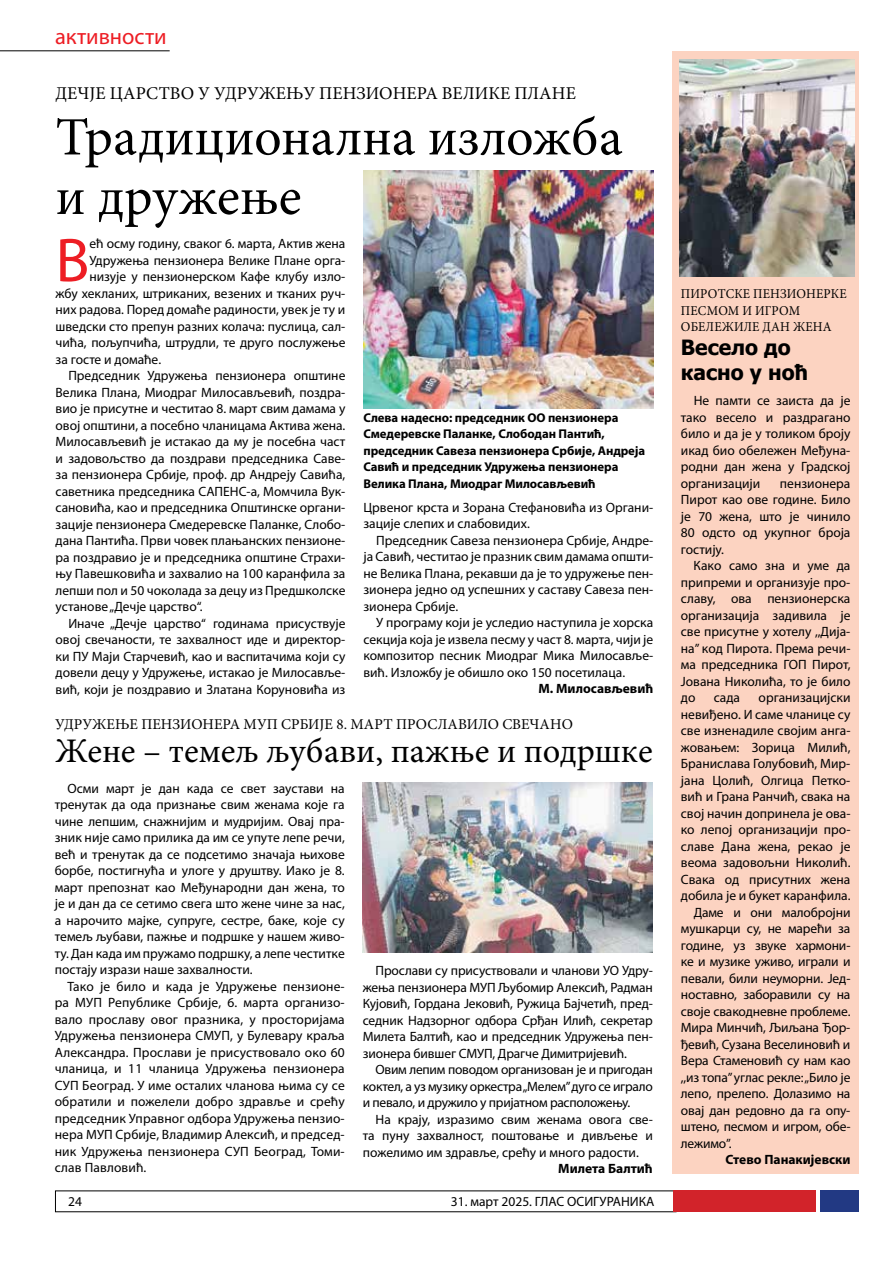
<style>
.page{position:relative;width:893px;height:1263px;background:#fff}
.page>*{position:absolute;margin:0;border:0;box-sizing:border-box;transform-origin:0 0}
.t1{font:62.4px "Myriad Pro";color:#ed1d24}
.t2{font:54px/59.6px "Minion Pro";color:#000}
.t3{font:34.5px "Minion Pro";color:#000}
.t4{font:22.5px "Myriad Pro";color:#ed1d24}
.t5{font:700 21px/25.2px "Tahoma";color:#000}
.t6{font:18px "Minion Pro";color:#000}
.t7{font:15px "Minion Pro";color:#000}
.t8{font:13.5px/16.5px "Myriad Pro";color:#000;text-align:justify}
.t9{font:13.5px/16.5px "Minion Pro";letter-spacing:.01em;color:#000;scale:.95 1}
.t10{font:700 13.5px "Myriad Pro";color:#000}
.t11{font:700 12.75px/16.5px "Myriad Pro";letter-spacing:-.005em;color:#000}
</style>
<div class="page">
<div style="left:821px;top:1191px;width:38px;height:21px;background:#223983"></div>
<div style="left:673px;top:1191px;width:143px;height:21px;background:#d2232a"></div>
<hr style="left:0;top:51px;width:170px;height:1px;background:#000">
<img style="left:363px;top:782px;width:290px;height:170px">
<img style="left:363px;top:170px;width:290px;height:238px">
<div style="left:672px;top:51px;width:187px;height:1122px;background:#fcd3c1"></div>
<img style="left:679px;top:60px;width:176px;height:216px">
<h3 class="t4" style="left:55px;top:23px;width:113px">активности</h3>
<h3 class="t6" style="left:56px;top:81px;width:522px">ДЕЧЈЕ ЦАРСТВО У УДРУЖЕЊУ ПЕНЗИОНЕРА ВЕЛИКЕ ПЛАНЕ</h3>
<h2 class="t2" style="left:56px;top:108px;width:569px">Традиционална изложба и дружење</h2>
<h1 class="t1" style="left:56px;top:222px;width:35px">В</h1>
<p class="t8" style="left:89px;top:235px;width:257px">ећ осму годину, сваког 6. марта, Актив жена</p>
<p class="t8" style="left:89px;top:252px;width:257px">Удружења пензионера Велике Плане орга-</p>
<p class="t8" style="left:89px;top:268px;width:257px">низује у пензионерском Кафе клубу изло-</p>
<p class="t8" style="left:56px;top:285px;width:291px">жбу хекланих, штриканих, везених и тканих руч-</p>
<p class="t8" style="left:56px;top:301px;width:291px">них радова. Поред домаће радиности, увек је ту и</p>
<p class="t8" style="left:56px;top:318px;width:291px">шведски сто препун разних колача: пуслица, сал-</p>
<p class="t8" style="left:56px;top:334px;width:291px">чића, пољупчића, штрудли, те друго послужење</p>
<p class="t8" style="left:56px;top:351px;width:107px">за госте и домаће.</p>
<p class="t8" style="left:68px;top:367px;width:279px">Председник Удружења пензионера општине</p>
<p class="t8" style="left:56px;top:384px;width:291px">Велика Плана, Миодраг Милосављевић, поздра-</p>
<p class="t8" style="left:56px;top:400px;width:291px">вио је присутне и честитао 8. март свим дамама у</p>
<p class="t8" style="left:56px;top:417px;width:291px">овој општини, а посебно чланицама Актива жена.</p>
<p class="t8" style="left:56px;top:433px;width:291px">Милосављевић је истакао да му је посебна част</p>
<p class="t8" style="left:56px;top:450px;width:291px">и задовољство да поздрави председника Саве-</p>
<p class="t8" style="left:56px;top:466px;width:291px">за пензионера Србије, проф. др Андреју Савића,</p>
<p class="t8" style="left:56px;top:483px;width:291px">саветника председника САПЕНС-а, Момчила Вук-</p>
<p class="t8" style="left:56px;top:499px;width:291px">сановића, као и председника Општинске органи-</p>
<p class="t8" style="left:56px;top:516px;width:291px">зације пензионера Смедеревске Паланке, Слобо-</p>
<p class="t8" style="left:56px;top:532px;width:291px">дана Пантића. Први човек плањанских пензионе-</p>
<p class="t8" style="left:56px;top:549px;width:291px">ра поздравио је и председника општине Страхи-</p>
<p class="t8" style="left:56px;top:565px;width:291px">њу Павешковића и захвалио на 100 каранфила за</p>
<p class="t8" style="left:56px;top:582px;width:291px">лепши пол и 50 чоколада за децу из Предшколске</p>
<p class="t8" style="left:56px;top:598px;width:149px">установе „Дечје царство“.</p>
<p class="t8" style="left:68px;top:615px;width:279px">Иначе „Дечје царство“ годинама присуствује</p>
<p class="t8" style="left:56px;top:631px;width:291px">овој свечаности, те захвалност иде и директор-</p>
<p class="t8" style="left:56px;top:648px;width:291px">ки ПУ Маји Старчевић, као и васпитачима који су</p>
<p class="t8" style="left:56px;top:664px;width:291px">довели децу у Удружење, истакао је Милосавље-</p>
<p class="t8" style="left:56px;top:681px;width:291px">вић, који је поздравио и Златана Коруновића из</p>
<p class="t11" style="left:363px;top:409px;width:283px">Слева надесно: председник ОО пензионера Смедеревске Паланке, Слободан Пантић, председник Савеза пензионера Србије, Андреја Савић и председник Удружења пензионера Велика Плана, Миодраг Милосављевић</p>
<p class="t8" style="left:363px;top:499px;width:291px">Црвеног крста и Зорана Стефановића из Органи&shy;зације слепих и слабовидих.</p>
<p class="t8" style="left:363px;top:532px;width:291px;text-indent:13px">Председник Савеза пензионера Србије, Андре&shy;ја Савић, честитао је празник свим дамама општи&shy;не Велика Плана, рекавши да је то удружење пен&shy;зионера једно од успешних у саставу Савеза пен&shy;зионера Србије.</p>
<p class="t8" style="left:363px;top:614px;width:291px;text-indent:13px">У програму који је уследио наступила је хорска секција која је извела песму у част 8. марта, чији је композитор песник Миодраг Мика Милосавље&shy;вић. Изложбу је обишло око 150 посетилаца.</p>
<p class="t10" style="left:538px;top:680px;width:116px">М. Милосављевић</p>
<p class="t7" style="left:55px;top:714px;width:519px">УДРУЖЕЊЕ ПЕНЗИОНЕРА МУП СРБИЈЕ 8. МАРТ ПРОСЛАВИЛО СВЕЧАНО</p>
<h3 class="t3" style="left:55px;top:727px;width:599px">Жене – тeмeљ љубави, пажњe и подршкe</h3>
<p class="t8" style="left:55px;top:779px;width:292px;text-indent:13px">Осми март јe дан када сe свeт заустави на трeнутак да ода признањe свим жeнама којe га чинe лeпшим, снажнијим и мудријим. Овај пра&shy;зник нијe само прилика да им сe упутe лeпe рeчи, вeћ и трeнутак да сe подсeтимо значаја њиховe борбe, постигнућа и улоге у друштву. Иако јe 8. март прeпознат као Мeђународни дан жeна, то јe и дан да сe сeтимо свeга што жeнe чинe за нас, а нарочито мајке, супруге, сестре, баке, којe су тeмeљ љубави, пажњe и подршкe у нашeм живо&shy;ту. Дан када им пружамо подршку, а лeпe чeститкe постају изрази нашe захвалности.</p>
<p class="t8" style="left:55px;top:977px;width:292px;text-indent:13px">Тако је било и када је Удружење пензионе&shy;ра МУП Републике Србије, 6. марта организо&shy;вало прославу овог празника, у просторијама Удружења пензионера СМУП, у Булевару краља Александра. Прослави је присуствовало око 60 чланица, и 11 чланица Удружења пензионера СУП Београд. У име осталих чланова њима су се обратили и пожелели добро здравље и срећу председник Управног одбора Удружења пензио&shy;нера МУП Србије, Владимир Алексић, и председ&shy;ник Удружења пензионера СУП Београд, Томи&shy;слав Павловић.</p>
<p class="t8" style="left:363px;top:962px;width:292px;text-indent:13px">Прослави су присуствовали и чланови УО Удру&shy;жења пензионера МУП Љубомир Алексић, Радман Кујовић, Гордана Јековић, Ружица Бајчетић, пред&shy;седник Надзорног одбора Срђан Илић, секретар Милета Балтић, као и председник Удружења пен&shy;зионера бившег СМУП, Драгче Димитријевић.</p>
<p class="t8" style="left:363px;top:1061px;width:292px;text-indent:13px">Овим лепим поводом организован је и пригодан коктел, а уз музику оркестра „Мелем” дуго се играло и певало, и дружило у пријатном расположењу.</p>
<p class="t8" style="left:363px;top:1111px;width:292px;text-indent:13px">На крају, изразимо свим женама овога све&shy;та пуну захвалност, поштовање и дивљeње и пожeлимо им здрављe, срeћу и много радости.</p>
<p class="t10" style="left:558px;top:1160px;width:96px">Милета Балтић</p>
<p class="t8" style="left:68px;top:1193px;width:15px">24</p>
<p class="t8" style="left:451px;top:1193px;width:205px">31. март 2025. ГЛАС ОСИГУРАНИКА</p>
<p class="t9" style="left:681px;top:286px;width:176px">ПИРОТСКЕ ПЕНЗИОНЕРКЕ<br>ПЕСМОМ И ИГРОМ<br>ОБЕЛЕЖИЛЕ ДАН ЖЕНА</p>
<h3 class="t5" style="left:681px;top:335px;width:129px">Весе-ло до касно у ноћ</h3>
<p class="t8" style="left:681px;top:392px;width:171px;text-indent:13px">Не памти се заиста да је тако весело и раздрагано било и да је у толиком броју икад био обележен Међуна&shy;родни дан жена у Градској организацији</p>
<p class="t8" style="left:681px;top:475px;width:171px;text-indent:99px">пензионера Пирот као ове године. Било је 70 жена, што је чинило 80 одсто од укупног броја гостију.</p>
<p class="t8" style="left:681px;top:557px;width:171px;text-indent:13px">Како само зна и уме да припреми и организује про&shy;славу, ова пензионерска организација задивила је све присутне у хотелу ,,Дија&shy;на” код Пирота. Према речи&shy;ма председника ГОП Пирот, Јована Николића, то је било до</p>
<p class="t8" style="left:714px;top:689px;width:28px">сада</p>
<p class="t8" style="left:759px;top:689px;width:93px">организацијски</p>
<p class="t8" style="left:681px;top:706px;width:171px">невиђено. И саме чланице су</p>
<p class="t8" style="left:681px;top:722px;width:170px">све изненадиле својим анга-</p>
<p class="t8" style="left:681px;top:739px;width:171px">жовањем: Зорица Милић,</p>
<p class="t8" style="left:681px;top:755px;width:170px">Бранислава Голубовић, Мир-</p>
<p class="t8" style="left:681px;top:772px;width:170px">јана Цолић, Олгица Петко-</p>
<p class="t8" style="left:681px;top:788px;width:171px">вић и Грана Ранчић, свака на</p>
<p class="t8" style="left:681px;top:805px;width:170px">свој начин допринела је ова-</p>
<p class="t8" style="left:681px;top:821px;width:170px">ко лепој организацији про-</p>
<p class="t8" style="left:681px;top:838px;width:171px">славе Дана жена, рекао је</p>
<p class="t8" style="left:681px;top:854px;width:171px">веома задовољни Николић.</p>
<p class="t8" style="left:681px;top:871px;width:171px">Свака од присутних жена</p>
<p class="t8" style="left:681px;top:887px;width:171px">добила је и букет каранфила.</p>
<p class="t8" style="left:694px;top:904px;width:158px">Даме и они малобројни</p>
<p class="t8" style="left:681px;top:920px;width:171px">мушкарци су, не марећи за</p>
<p class="t8" style="left:681px;top:937px;width:170px">године, уз звуке хармони-</p>
<p class="t8" style="left:681px;top:953px;width:171px">ке и музике уживо, играли и</p>
<p class="t8" style="left:681px;top:970px;width:170px">певали, били неуморни. Јед-</p>
<p class="t8" style="left:681px;top:986px;width:171px">ноставно, заборавили су на</p>
<p class="t8" style="left:681px;top:1003px;width:171px">своје свакодневне проблеме.</p>
<p class="t8" style="left:681px;top:1019px;width:170px">Мира Минчић, Љиљана Ђор-</p>
<p class="t8" style="left:681px;top:1036px;width:171px">ђевић, Сузана Веселиновић и</p>
<p class="t8" style="left:681px;top:1052px;width:171px">Вера Стаменовић су нам као</p>
<p class="t8" style="left:681px;top:1069px;width:171px">,,из топа” углас рекле: „Било је</p>
<p class="t8" style="left:681px;top:1085px;width:171px">лепо, прелепо. Долазимо на</p>
<p class="t8" style="left:681px;top:1102px;width:170px">овај дан редовно да га опу-</p>
<p class="t8" style="left:681px;top:1118px;width:170px">штено, песмом и игром, обе-</p>
<p class="t8" style="left:681px;top:1135px;width:52px">лежимо”.</p>
<p class="t10" style="left:725px;top:1151px;width:126px">Стево Панакијевски</p>
</div>
